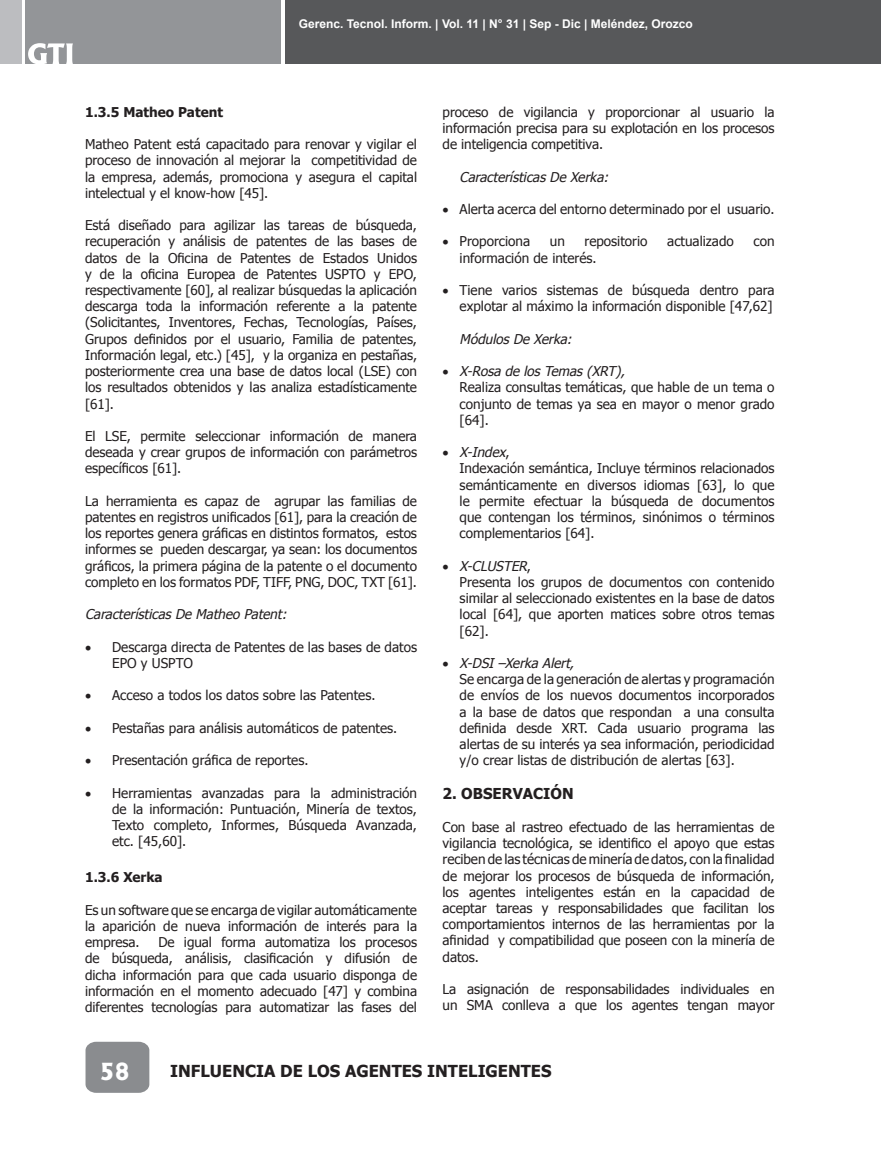
<style>
.page{position:relative;width:881px;height:1149px;background:#fff}
.page>*{position:absolute;margin:0;border:0;box-sizing:border-box;transform-origin:0 0}
.t1{font:800 22.5px "Albertus";color:#fff}
.t2{font:700 16.5px "Tahoma";color:#231f20}
.t3{font:700 15px "Tahoma";color:#231f20}
.t4{font:13.5px/16.2px "Tahoma";color:#231f20;text-align:justify}
.t5{font:italic 13.5px "Tahoma";color:#231f20}
.t6{font:700 13.5px "Tahoma";color:#231f20}
.t7{font:700 12px "Arial";color:#fff}
.s1{font-style:italic}
</style>
<div class="page">
<div style="left:285px;top:0;width:595px;height:64px;background:#57585a"></div>
<div style="left:26px;top:0;width:255px;height:64px;background:#939598"></div>
<div style="left:0;top:0;width:22px;height:64px;background:#bcbdc0"></div>
<div style="left:85px;top:1041px;width:64px;height:51px;background:#8a8c8f"></div>
<svg style="left:28px;top:43px;width:45px;height:21px"></svg>
<p class="t7" style="left:298px;top:16px;width:395px">Gerenc. Tecnol. Inform. | Vol. 11 | N° 31 | Sep - Dic | Meléndez, Orozco</p>
<p class="t6" style="left:85px;top:102px;width:139px">1.3.5 Matheo Patent</p>
<p class="t4" style="left:85px;top:135px;width:333px">Matheo Patent está capacitado para renovar y vigilar el proceso de innovación al mejorar la competitividad de la empresa, además, promociona y asegura el capital intelectual y el know-how [45].</p>
<p class="t4" style="left:85px;top:216px;width:333px">Está diseñado para agilizar las tareas de búsqueda, recuperación y análisis de patentes de las bases de datos de la Oficina de Patentes de Estados Unidos y de la oficina Europea de Patentes USPTO y EPO, respectivamente [60], al realizar búsquedas la aplicación descarga toda la información referente a la patente (Solicitantes, Inventores, Fechas, Tecnologías, Países, Grupos definidos por el usuario, Familia de patentes, Información legal, etc.) [45], y la organiza en pestañas, posteriormente crea una base de datos local (LSE) con los resultados obtenidos y las analiza estadísticamente [61].</p>
<p class="t4" style="left:85px;top:427px;width:333px">El LSE, permite seleccionar información de manera deseada y crear grupos de información con parámetros específicos [61].</p>
<p class="t4" style="left:85px;top:492px;width:333px">La herramienta es capaz de agrupar las familias de patentes en registros unificados [61], para la creación de los reportes genera gráficas en distintos formatos, estos informes se pueden descargar, ya sean: los documentos gráficos, la primera página de la patente o el documento completo en los formatos PDF, TIFF, PNG, DOC, TXT [61].</p>
<p class="t5" style="left:85px;top:605px;width:206px">CaracterísticasDe Matheo Patent:</p>
<p class="t4" style="left:112px;top:638px;width:306px;text-indent:-27px">• Descarga directa de Patentes de las bases de datos<br>EPO y USPTO</p>
<p class="t4" style="left:85px;top:686px;width:292px">• Acceso a todos los datos sobre las Patentes.</p>
<p class="t4" style="left:85px;top:719px;width:313px">• Pestañas para análisis automáticos de patentes.</p>
<p class="t4" style="left:85px;top:751px;width:225px">• Presentación gráfica de reportes.</p>
<p class="t4" style="left:112px;top:783px;width:306px;text-indent:-27px">• Herramientas avanzadas para la administración de la información: Puntuación, Minería de textos, Texto completo, Informes, Búsqueda Avanzada, etc. [45,60].</p>
<p class="t6" style="left:85px;top:867px;width:79px">1.3.6 Xerka</p>
<p class="t4" style="left:85px;top:900px;width:333px">Es un software que se encarga de vigilar automáticamente la aparición de nueva información de interés para la empresa.</p>
<p class="t4" style="left:85px;top:933px;width:333px;text-indent:73px">De igual forma automatiza los procesos de búsqueda, análisis, clasificación y difusión de dicha información para que cada usuario disponga de información en el momento adecuado [47] y combina diferentes tecnologías para automatizar las fases del</p>
<p class="t4" style="left:442px;top:103px;width:333px">proceso de vigilancia y proporcionar al usuario la información precisa para su explotación en los procesos de inteligencia competitiva.</p>
<p class="t5" style="left:459px;top:167px;width:154px">CaracterísticasDe Xerka:</p>
<p class="t4" style="left:442px;top:200px;width:333px">• Alerta acerca del entorno determinado por el usuario.</p>
<p class="t4" style="left:442px;top:233px;width:89px">• Proporciona</p>
<p class="t4" style="left:549px;top:233px;width:17px">un</p>
<p class="t4" style="left:584px;top:233px;width:64px">repositorio</p>
<p class="t4" style="left:667px;top:233px;width:68px">actualizado</p>
<p class="t4" style="left:753px;top:233px;width:23px">con</p>
<p class="t4" style="left:459px;top:249px;width:138px">información de interés.</p>
<p class="t4" style="left:442px;top:281px;width:333px;text-align:right">• Tiene varios sistemas de búsqueda dentro para explotar al máximo la información disponible [47,62]</p>
<p class="t5" style="left:459px;top:329px;width:117px">MódulosDe Xerka:</p>
<p class="t4" style="left:459px;top:362px;width:316px;text-align:left;text-indent:-17px">• <span class="s1">X-Rosa de losTemas(XRT),<br></span>Realiza consultas temáticas, que hable de un tema o conjunto de temas ya sea en mayor o menor grado [64].</p>
<p class="t4" style="left:459px;top:443px;width:316px;text-align:left;text-indent:-17px">• <span class="s1">X-Index</span>,<br>Indexación semántica, Incluye términos relacionados semánticamente en diversos idiomas [63], lo que le permite efectuar la búsqueda de documentos que contengan los términos, sinónimos o términos complementarios [64].</p>
<p class="t4" style="left:459px;top:557px;width:316px;text-align:left;text-indent:-17px">• <span class="s1">X-CLUSTER</span>,<br>Presenta los grupos de documentos con contenido similar al seleccionado existentes en la base de datos local [64], que aporten matices sobre otros temas [62].</p>
<p class="t4" style="left:459px;top:654px;width:316px;text-align:left;text-indent:-17px">• <span class="s1">X-DSI–Xerka Alert,<br></span>Se encarga de la generación de alertas y programación de envíos de los nuevos documentos incorporados a la base de datos que respondan a una consulta definida desde XRT. Cada usuario programa las alertas de su interés ya sea información, periodicidad y/o crear listas de distribución de alertas [63].</p>
<p class="t3" style="left:442px;top:783px;width:132px">2. OBSERVACIÓN</p>
<p class="t4" style="left:442px;top:818px;width:333px">Con base al rastreo efectuado de las herramientas de vigilancia tecnológica, se identifico el apoyo que estas reciben de las técnicas de minería de datos, con la finalidad de mejorar los procesos de búsqueda de información, los agentes inteligentes están en la capacidad de aceptar tareas y responsabilidades que facilitan los comportamientos internos de las herramientas por la afinidad y compatibilidad que poseen con la minería de datos.</p>
<p class="t4" style="left:442px;top:980px;width:333px">La asignación de responsabilidades individuales en un SMA conlleva a que los agentes tengan mayor</p>
<h1 class="t1" style="left:100px;top:1057px;width:31px">58</h1>
<p class="t2" style="left:170px;top:1058px;width:382px">INFLUENCIA DE LOS AGENTES INTELIGENTES</p>
</div>
